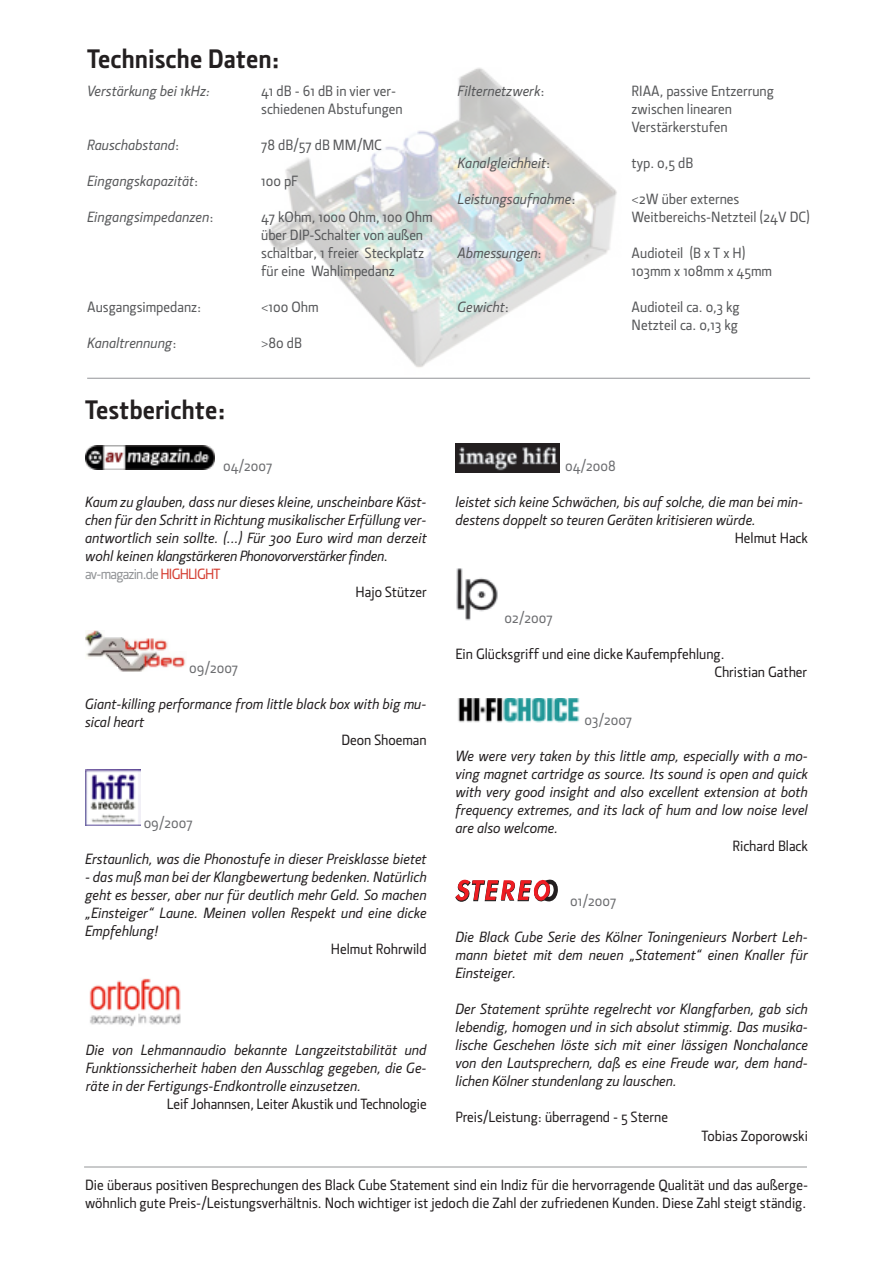
<style>
.page{position:relative;width:893px;height:1263px;background:#fff}
.page>*{position:absolute;margin:0;border:0;box-sizing:border-box;transform-origin:0 0}
.t1{font:700 27px "Section";color:#231f20}
.t2{font:italic 500 15px/18px "Section";color:#231f20;text-align:justify}
.t3{font:500 15px/18px "Section";color:#231f20}
.t4{font:500 15px/18px "Section";color:#57585a}
.t5{font:italic 500 15px "Section";color:#57585a}
.t6{font:500 15px "Section";color:#6c6d70}
.t7{font:italic 500 15px "Section";letter-spacing:-.025em;color:#231f20}
.t8{font:500 15px "Section";letter-spacing:-.05em;color:#939598}
.s1{font-style:normal}
.s2{color:#d53f33}
</style>
<div class="page">
<hr style="left:84px;top:1167px;width:723px;height:1px;background:#939598">
<hr style="left:87px;top:378px;width:723px;height:1px;background:#939598">
<img style="left:267px;top:68px;width:350px;height:300px">
<img style="left:456px;top:568px;width:42px;height:53px">
<svg style="left:456px;top:879px;width:102px;height:23px"></svg>
<img style="left:89px;top:978px;width:92px;height:48px">
<img style="left:85px;top:446px;width:130px;height:23px">
<img style="left:458px;top:698px;width:122px;height:25px">
<img style="left:85px;top:770px;width:56px;height:55px">
<img style="left:85px;top:630px;width:101px;height:41px">
<div style="left:173px;top:618px;width:37px;height:33px;background:#fff"></div>
<div style="left:105px;top:629px;width:78px;height:7px;background:#fff"></div>
<div style="left:85px;top:667px;width:33px;height:6px;background:#fff"></div>
<img style="left:455px;top:443px;width:104px;height:30px">
<h1 class="t1" style="left:87px;top:43px;width:194px">Technische Daten:</h1>
<p class="t5" style="left:87px;top:82px;width:125px">Verstärkung bei 1kHz:</p>
<p class="t4" style="left:261px;top:82px;width:143px">41 dB - 61 dB in vier ver&shy;schiedenen Abstufungen</p>
<p class="t5" style="left:87px;top:136px;width:94px">Rauschabstand<span class="s1">:</span></p>
<p class="t4" style="left:261px;top:136px;width:122px">78 dB/57 dB MM/MC</p>
<p class="t5" style="left:87px;top:172px;width:113px">Eingangskapazität<span class="s1">:</span></p>
<p class="t4" style="left:261px;top:172px;width:39px">100 pF</p>
<p class="t5" style="left:87px;top:208px;width:128px">Eingangsimpedanzen<span class="s1">:</span></p>
<p class="t4" style="left:261px;top:208px;width:173px">47 kOhm, 1000 Ohm, 100 Ohm über DIP-Schalter von außen schaltbar, 1 freier Steckplatz für eine Wahlimpedanz</p>
<p class="t4" style="left:87px;top:298px;width:116px">Ausgangsimpedanz:</p>
<p class="t4" style="left:261px;top:298px;width:59px">&lt;100 Ohm</p>
<p class="t5" style="left:87px;top:334px;width:91px">Kanaltrennung<span class="s1">:</span></p>
<p class="t4" style="left:261px;top:334px;width:42px">&gt;80 dB</p>
<h1 class="t1" style="left:85px;top:394px;width:142px">Testberichte:</h1>
<p class="t6" style="left:223px;top:457px;width:51px">04/2007</p>
<p class="t2" style="left:85px;top:493px;width:343px">Kaum zu glauben, dass nur dieses kleine, unscheinbare Käst-</p>
<p class="t2" style="left:85px;top:511px;width:343px">chen für den Schritt in Richtung musikalischer Erfüllung ver-</p>
<p class="t2" style="left:85px;top:529px;width:343px">antwortlich sein sollte. (...) Für 300 Euro wird man derzeit</p>
<p class="t7" style="left:85px;top:547px;width:304px">wohl keinen klangstärkeren Phonovorverstärker finden<span class="s1">.</span></p>
<p class="t8" style="left:85px;top:565px;width:137px">av-magazin.de <span class="s2">HIGHLIGHT</span></p>
<p class="t3" style="left:356px;top:583px;width:73px">Hajo Stützer</p>
<p class="t5" style="left:458px;top:82px;width:88px">Filternetzwerk<span class="s1">:</span></p>
<p class="t4" style="left:632px;top:82px;width:144px">RIAA, passive Entzerrung zwischen linearen<br>Verstärkerstufen</p>
<p class="t5" style="left:458px;top:154px;width:94px">Kanalgleichheit<span class="s1">:</span></p>
<p class="t4" style="left:632px;top:154px;width:63px">typ. 0,5 dB</p>
<p class="t5" style="left:458px;top:190px;width:120px">Leistungsaufnahme<span class="s1">:</span></p>
<p class="t4" style="left:632px;top:190px;width:180px">&lt;2W über externes<br>Weitbereichs-Netzteil (24V DC)</p>
<p class="t5" style="left:458px;top:244px;width:86px">Abmessungen<span class="s1">:</span></p>
<p class="t4" style="left:632px;top:244px;width:157px">Audioteil (B x T x H)<br>103mm x 108mm x 45mm³</p>
<p class="t5" style="left:458px;top:298px;width:53px">Gewicht<span class="s1">:</span></p>
<p class="t4" style="left:632px;top:298px;width:109px">Audioteil ca. 0,3 kg<br>Netzteil ca. 0,13 kg</p>
<p class="t6" style="left:565px;top:458px;width:52px">04/2008</p>
<p class="t2" style="left:455px;top:493px;width:349px">leistet sich keine Schwächen, bis auf solche, die man bei min&shy;destens doppelt so teuren Geräten kritisieren würde.</p>
<p class="t3" style="left:735px;top:529px;width:75px">Helmut Hack</p>
<p class="t6" style="left:504px;top:609px;width:50px">02/2007</p>
<p class="t3" style="left:714px;top:645px;width:94px;text-indent:-259px">Ein Glücksgriff und eine dicke Kaufempfehlung.<br>Christian Gather</p>
<p class="t6" style="left:189px;top:660px;width:51px">09/2007</p>
<p class="t2" style="left:85px;top:695px;width:343px">Giant-killing performance from little black box with big mu&shy;sical heart</p>
<p class="t3" style="left:341px;top:731px;width:87px">Deon Shoeman</p>
<p class="t6" style="left:584px;top:712px;width:49px">03/2007</p>
<p class="t2" style="left:455px;top:747px;width:354px">We were very taken by this little amp, especially with a mo&shy;ving magnet cartridge as source. Its sound is open and quick with very good insight and also excellent extension at both frequency extremes, and its lack of hum and low noise level are also welcome.</p>
<p class="t3" style="left:732px;top:837px;width:77px">Richard Black</p>
<p class="t6" style="left:144px;top:815px;width:51px">09/2007</p>
<p class="t2" style="left:85px;top:850px;width:343px">Erstaunlich, was die Phonostufe in dieser Preisklasse bietet</p>
<p class="t2" style="left:85px;top:868px;width:343px">- das muß man bei der Klangbewertung bedenken. Natürlich geht es besser, aber nur für deutlich mehr Geld. So machen „Einsteiger“ Laune. Meinen vollen Respekt und eine dicke Empfehlung!</p>
<p class="t3" style="left:331px;top:940px;width:97px">Helmut Rohrwild</p>
<p class="t6" style="left:570px;top:893px;width:48px">01/2007</p>
<p class="t2" style="left:455px;top:928px;width:354px">Die Black Cube Serie des Kölner Toningenieurs Norbert Leh&shy;mann bietet mit dem neuen „Statement“ einen Knaller für Einsteiger.</p>
<p class="t2" style="left:455px;top:1000px;width:354px">Der Statement sprühte regelrecht vor Klangfarben, gab sich lebendig, homogen und in sich absolut stimmig. Das musika&shy;lische Geschehen löste sich mit einer lässigen Nonchalance von den Lautsprechern, daß es eine Freude war, dem hand&shy;lichen Kölner stundenlang zu lauschen.</p>
<p class="t3" style="left:455px;top:1108px;width:214px">Preis/Leistung: überragend - 5 Sterne</p>
<p class="t3" style="left:702px;top:1126px;width:108px">Tobias Zoporowski</p>
<p class="t3" style="left:85px;top:1176px;width:724px">Die überaus positiven Besprechungen des Black Cube Statement sind ein Indiz für die hervorragende Qualität und das außerge&shy;wöhnlich gute Preis-/Leistungsverhältnis. Noch wichtiger ist jedoch die Zahl der zufriedenen Kunden. Diese Zahl steigt ständig.</p>
<p class="t2" style="left:86px;top:1041px;width:342px">Die von Lehmannaudio bekannte Langzeitstabilität und Funktionssicherheit haben den Ausschlag gegeben, die Ge&shy;räte in der Fertigungs-Endkontrolle einzusetzen.</p>
<p class="t3" style="left:167px;top:1095px;width:261px">Leif Johannsen, Leiter Akustik und Technologie</p>
</div>
